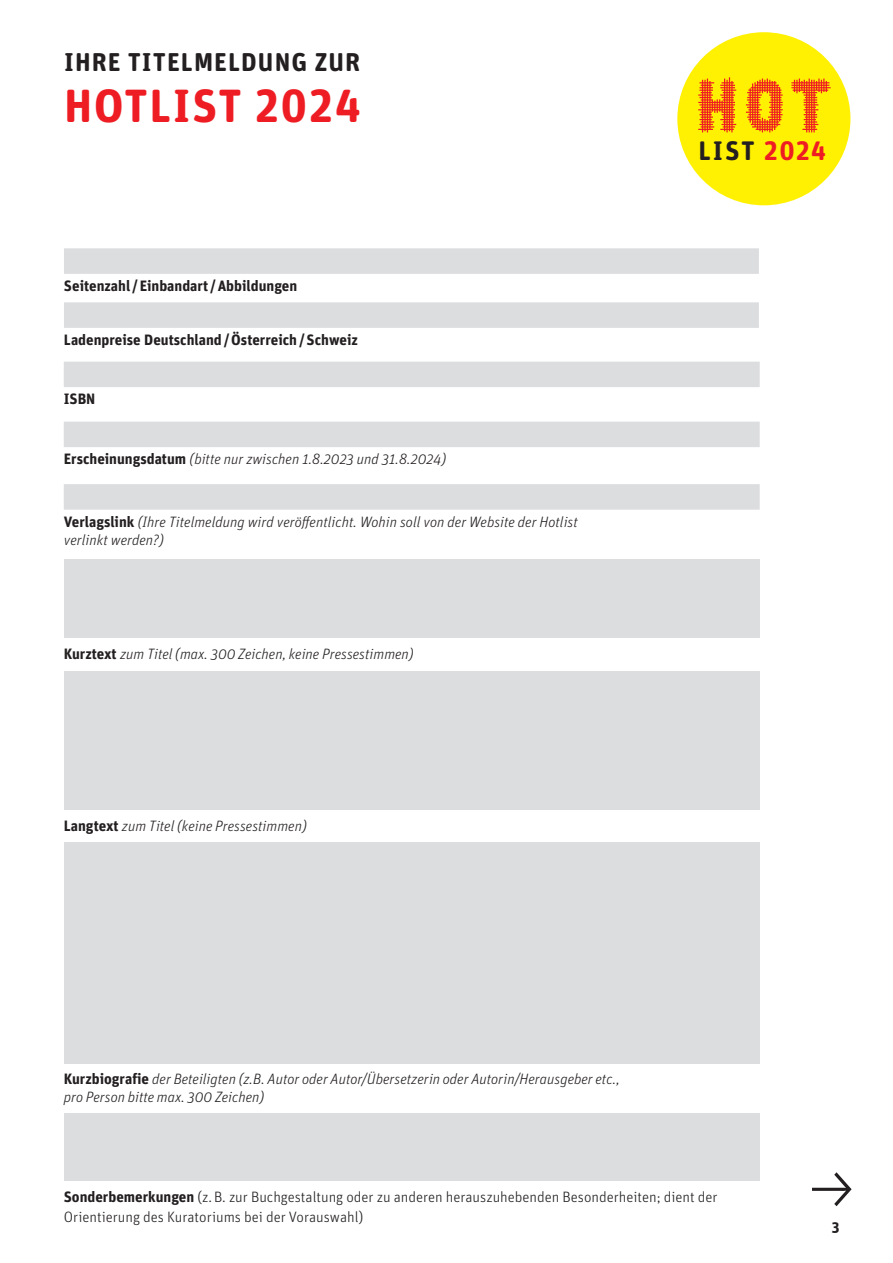
<style>
.page{position:relative;width:893px;height:1263px;background:#fff}
.page>*{position:absolute;margin:0;border:0;box-sizing:border-box;transform-origin:0 0}
.t1{font:700 46.5px "Unit Rounded OT";letter-spacing:.03em;color:#ee1d23}
.t2{font:700 26.7px "Unit Rounded OT";letter-spacing:.055em;color:#231f20}
.t3{font:700 25.8px "Unit Rounded OT";letter-spacing:.04em;color:#231f20}
._01_copy{font:italic 300 15px/18px "Unit Pro";color:#231f20}
.strich_dünn{font:italic 300 15px/18px "Unit Pro";color:#231f20}
._01_copy-2{font:300 15px/19.5px "Unit Pro";color:#231f20}
.strich_dünn-2{font:700 15px "Unit Pro";color:#231f20}
.s1{font-weight:700;font-style:normal}
.s2{color:#ee1d23}
.s3{font-weight:700}
</style>
<div class="page">
<svg style="left:812px;top:1172px;width:39px;height:34px"></svg>
<div style="left:64px;top:484px;width:696px;height:26px;background:#dcdddf"></div>
<div style="left:64px;top:671px;width:696px;height:139px;background:#dcdddf"></div>
<div style="left:64px;top:559px;width:696px;height:79px;background:#dcdddf"></div>
<div style="left:64px;top:842px;width:696px;height:222px;background:#dcdddf"></div>
<div style="left:64px;top:1113px;width:696px;height:68px;background:#dcdddf"></div>
<div style="left:64px;top:362px;width:696px;height:25px;background:#dcdddf"></div>
<div style="left:64px;top:422px;width:696px;height:25px;background:#dcdddf"></div>
<div style="left:64px;top:248px;width:695px;height:26px;background:#dcdddf"></div>
<div style="left:64px;top:302px;width:695px;height:26px;background:#dcdddf"></div>
<div style="left:677px;top:32px;width:173px;height:173px;background:#fff101;border-radius:50%"></div>
<svg style="left:698px;top:77px;width:133px;height:55px"></svg>
<p class="t3" style="left:64px;top:46px;width:298px">IHRE TITELMELDUNG ZUR</p>
<p class="t1" style="left:64px;top:77px;width:298px">HOTLIST 2024</p>
<p class="strich_dünn-2" style="left:64px;top:275px;width:235px">Seitenzahl/ Einbandart/Abbildungen</p>
<p class="strich_dünn-2" style="left:64px;top:329px;width:295px">Ladenpreise Deutschland/Österreich/Schweiz</p>
<p class="strich_dünn-2" style="left:64px;top:388px;width:33px">ISBN</p>
<p class="strich_dünn" style="left:64px;top:449px;width:384px"><span class="s1">Erscheinungsdatum</span> (bitte nur zwischen 1.8.2023 und 31.8.2024)</p>
<p class="strich_dünn" style="left:64px;top:512px;width:516px"><span class="s1">Verlagslink</span> (Ihre Titelmeldung wird veröffentlicht. Wohin soll von der Website der Hotlist verlinkt werden?)</p>
<p class="_01_copy" style="left:64px;top:644px;width:351px"><span class="s1">Kurztext</span> zum Titel (max. 300 Zeichen, keine Pressestimmen)</p>
<p class="_01_copy" style="left:64px;top:816px;width:244px"><span class="s1">Langtext</span> zum Titel (keine Pressestimmen)</p>
<p class="t2" style="left:698px;top:135px;width:129px">LIST <span class="s2">2024</span></p>
<p class="_01_copy" style="left:64px;top:1070px;width:558px"><span class="s1">Kurzbiografie</span> der Beteiligten (z.B. Autor oder Autor/Übersetzerin oder Autorin/Herausgeber etc., pro Person bitte max. 300 Zeichen)</p>
<p class="_01_copy-2" style="left:64px;top:1187px;width:655px"><span class="s3">Sonderbemerkungen</span> (z.B. zur Buchgestaltung oder zu anderen herauszuhebenden Besonderheiten; dient der<br>Orientierung des Kuratoriums bei der Vorauswahl)</p>
<p class="strich_dünn-2" style="left:832px;top:1216px;width:9px">3</p>
</div>
